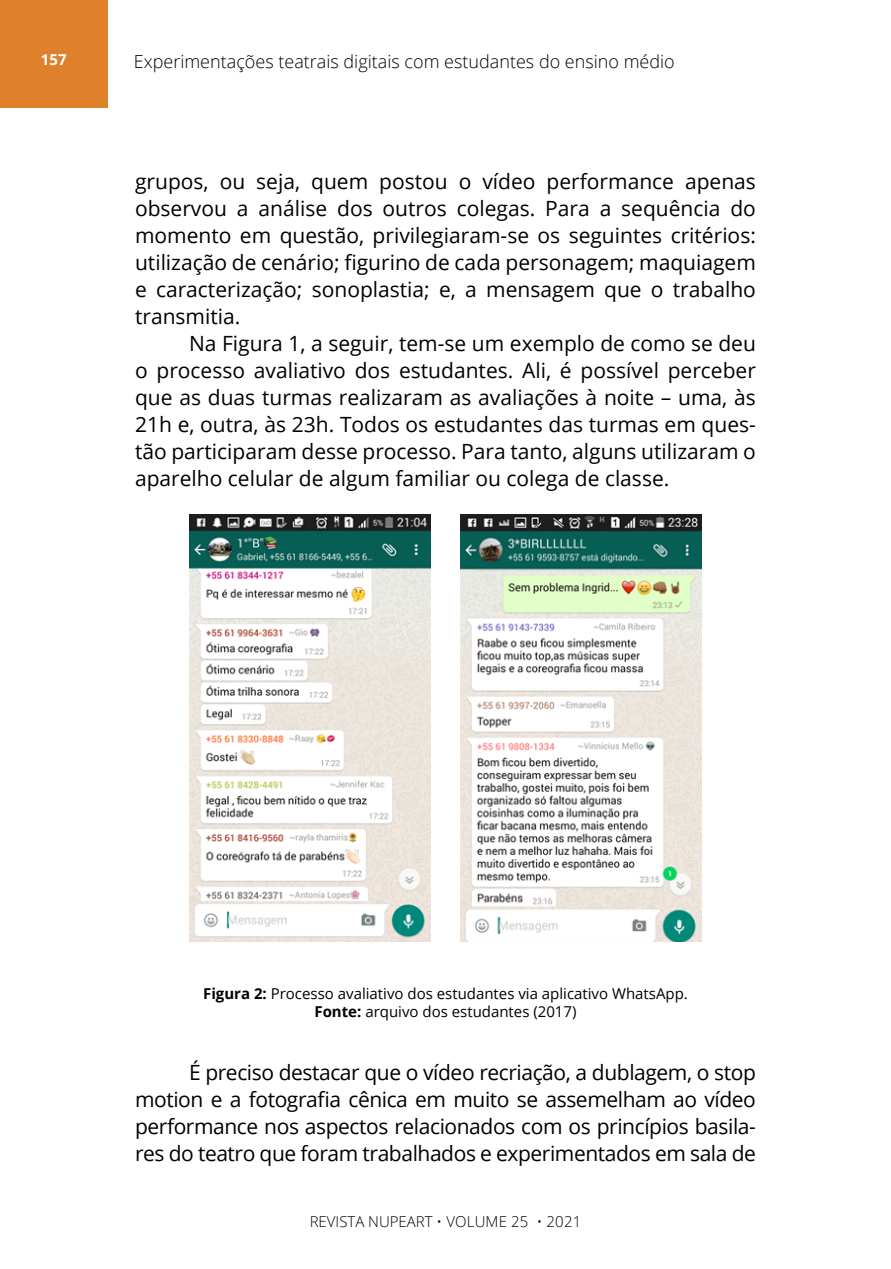
<style>
.page{position:relative;width:891px;height:1269px;background:#fff}
.page>*{position:absolute;margin:0;border:0;box-sizing:border-box;transform-origin:0 0}
.t1{font:21px/27px "Open Sans";color:#000;text-align:justify}
.t2{font:300 18px "Open Sans";color:#000}
.t3{font:15px/18px "Open Sans";color:#000;text-align:center}
.t4{font:300 15px "Open Sans";color:#000}
.t5{font:700 15px "Open Sans";color:#fff}
.s1{font-weight:700}
</style>
<div class="page">
<div style="left:0;top:0;width:107px;height:108px;background:#df802a"></div>
<img style="left:189px;top:514px;width:242px;height:427px">
<img style="left:460px;top:514px;width:242px;height:427px">
<p class="t5" style="left:41px;top:49px;width:27px">157</p>
<p class="t2" style="left:134px;top:49px;width:542px">Experimentações teatrais digitais com estudantes do ensino médio</p>
<p class="t1" style="left:135px;top:167px;width:622px">grupos, ou seja, quem postou o vídeo performance apenas observou a análise dos outros colegas. Para a sequência do momento em questão, privilegiaram-se os seguintes critérios: utilização de cenário; figurino de cada personagem; maquiagem e caracterização; sonoplastia; e, a mensagem que o trabalho transmitia.</p>
<p class="t1" style="left:135px;top:329px;width:622px;text-indent:54px">Na Figura 1, a seguir, tem-se um exemplo de como se deu o processo avaliativo dos estudantes. Ali, é possível perceber que as duas turmas realizaram as avaliações à noite – uma, às 21h e, outra, às 23h. Todos os estudantes das turmas em ques&shy;tão participaram desse processo. Para tanto, alguns utilizaram o aparelho celular de algum familiar ou colega de classe.</p>
<p class="t3" style="left:203px;top:984px;width:486px"><span class="s1">Figura 2:</span> Processo avaliativo dos estudantes via aplicativo WhatsApp.<br><span class="s1">Fonte:</span> arquivo dos estudantes (2017)</p>
<p class="t1" style="left:135px;top:1058px;width:622px;text-indent:54px">É preciso destacar que o vídeo recriação, a dublagem, o stop motion e a fotografia cênica em muito se assemelham ao vídeo performance nos aspectos relacionados com os princípios basila&shy;res do teatro que foram trabalhados e experimentados em sala de</p>
<p class="t4" style="left:310px;top:1211px;width:273px">REVISTA NUPEART • VOLUME 25 • 2021</p>
</div>
